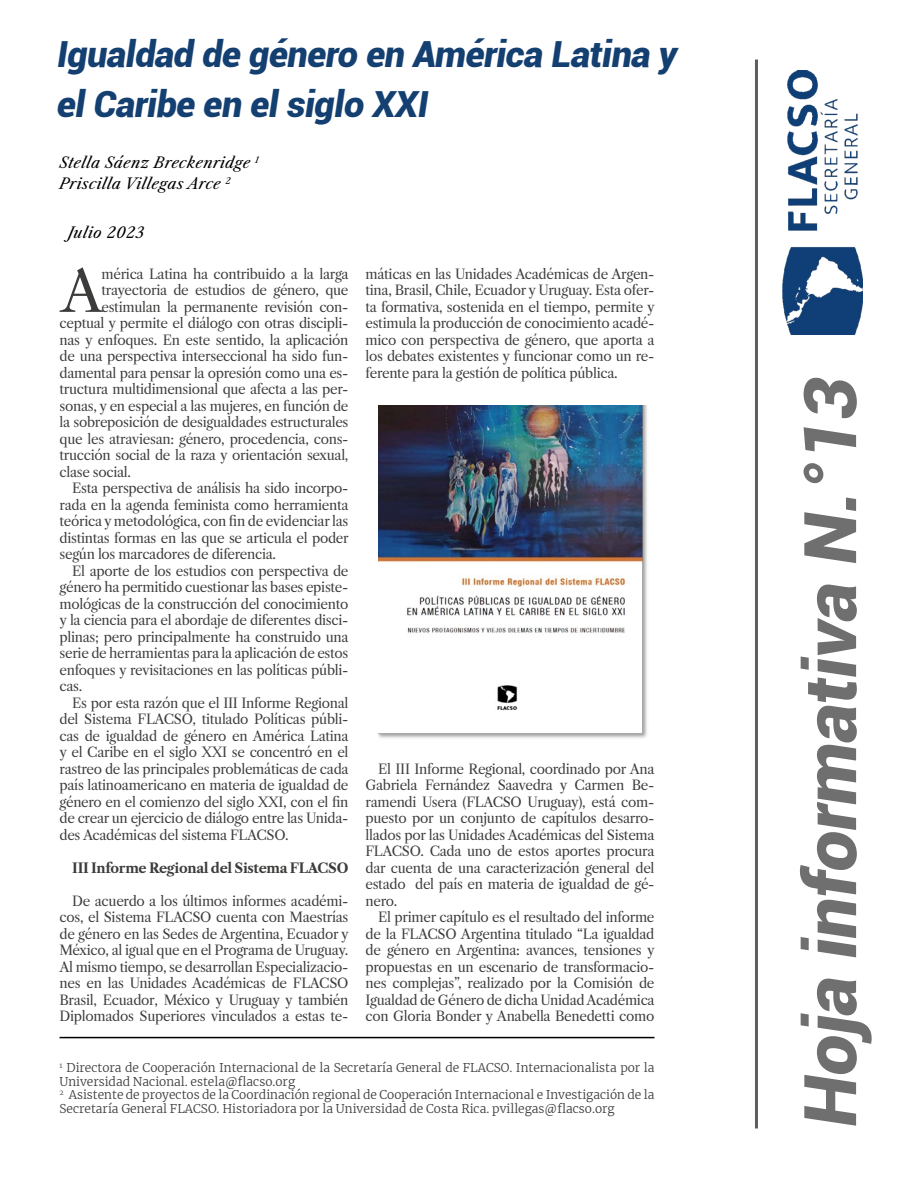
<style>
.page{position:relative;width:918px;height:1188px;background:#fff}
.page>*{position:absolute;margin:0;border:0;box-sizing:border-box;transform-origin:0 0}
.t1{font:italic 900 72.75px "Roboto";color:#706f6f}
.t2{font:56.4px "Libre Caslon Text";color:#3c3c3b}
.t3{font:italic 900 36px/49.5px "Roboto";letter-spacing:-.01em;color:#143f71}
.t4{font:italic 15px/21px "Libre Caslon Text";letter-spacing:.02em;color:#000}
.t5{font:13.5px/16.5px "Libre Caslon Text";letter-spacing:-.025em;color:#3c3c3b;text-align:justify}
.t6{font:700 13.5px "Libre Caslon Text";letter-spacing:-.025em;color:#3c3c3b}
.t7{font:300 12px/13.5px "Merriweather";color:#3c3c3b}
</style>
<div class="page">
<hr style="left:755px;top:60px;width:3px;height:1068px;background:#5f5e5e">
<img style="left:782px;top:70px;width:80px;height:265px">
<img style="left:378px;top:406px;width:269px;height:332px">
<hr style="left:60px;top:1037px;width:594px;height:1px;background:#000">
<h3 class="t3" style="left:57px;top:28px;width:622px">Igualdad de género en América Latina y el Caribe en el siglo XXI</h3>
<p class="t4" style="left:60px;top:152px;width:201px">Stella Sáenz Breckenridge <sup>1<br></sup>Priscilla Villegas Arce <sup>2</sup></p>
<p class="t4" style="left:68px;top:222px;width:78px">Julio 2023</p>
<h2 class="t2" style="left:61px;top:257px;width:43px">A</h2>
<p class="t5" style="left:102px;top:266px;width:249px">mérica Latina ha contribuido a la larga</p>
<p class="t5" style="left:366px;top:266px;width:291px">máticas en las Unidades Académicas de Argen&shy;tina, Brasil, Chile, Ecuador y Uruguay. Esta ofer&shy;ta formativa, sostenida en el tiempo, permite y estimula la producción de conocimiento acadé&shy;mico con perspectiva de género, que aporta a los debates existentes y funcionar como un re&shy;ferente para la gestión de política pública.</p>
<p class="t5" style="left:102px;top:282px;width:249px">trayectoria de estudios de género, que</p>
<p class="t5" style="left:102px;top:299px;width:248px">estimulan la permanente revisión con-</p>
<p class="t5" style="left:60px;top:315px;width:290px">ceptual y permite el diálogo con otras discipli-</p>
<p class="t5" style="left:60px;top:332px;width:290px">nas y enfoques. En este sentido, la aplicación</p>
<p class="t5" style="left:60px;top:348px;width:290px">de una perspectiva interseccional ha sido fun-</p>
<p class="t5" style="left:60px;top:365px;width:290px">damental para pensar la opresión como una es-</p>
<p class="t5" style="left:60px;top:381px;width:290px">tructura multidimensional que afecta a las per-</p>
<p class="t5" style="left:60px;top:398px;width:290px">sonas, y en especial a las mujeres, en función de</p>
<p class="t5" style="left:60px;top:414px;width:290px">la sobreposición de desigualdades estructurales</p>
<p class="t5" style="left:60px;top:431px;width:290px">que les atraviesan: género, procedencia, cons-</p>
<p class="t5" style="left:60px;top:447px;width:290px">trucción social de la raza y orientación sexual,</p>
<p class="t5" style="left:60px;top:464px;width:73px">clase social.</p>
<p class="t5" style="left:72px;top:480px;width:278px">Esta perspectiva de análisis ha sido incorpo-</p>
<p class="t5" style="left:60px;top:497px;width:291px">rada en la agenda feminista como herramienta</p>
<p class="t5" style="left:60px;top:513px;width:290px">teórica y metodológica, con fin de evidenciar las</p>
<p class="t5" style="left:60px;top:530px;width:291px">distintas formas en las que se articula el poder</p>
<p class="t5" style="left:60px;top:546px;width:218px">según los marcadores de diferencia.</p>
<p class="t5" style="left:72px;top:563px;width:278px">El aporte de los estudios con perspectiva de</p>
<p class="t5" style="left:60px;top:579px;width:290px">género ha permitido cuestionar las bases episte-</p>
<p class="t5" style="left:60px;top:596px;width:290px">mológicas de la construcción del conocimiento</p>
<p class="t5" style="left:60px;top:612px;width:290px">y la ciencia para el abordaje de diferentes disci-</p>
<p class="t5" style="left:60px;top:629px;width:291px">plinas; pero principalmente ha construido una</p>
<p class="t5" style="left:60px;top:645px;width:290px">serie de herramientas para la aplicación de estos</p>
<p class="t5" style="left:60px;top:662px;width:290px">enfoques y revisitaciones en las políticas públi-</p>
<p class="t5" style="left:60px;top:678px;width:24px">cas.</p>
<p class="t5" style="left:72px;top:695px;width:278px">Es por esta razón que el III Informe Regional</p>
<p class="t5" style="left:60px;top:711px;width:290px">del Sistema FLACSO, titulado Políticas públi-</p>
<p class="t5" style="left:60px;top:728px;width:291px">cas de igualdad de género en América Latina</p>
<p class="t5" style="left:60px;top:744px;width:290px">y el Caribe en el siglo XXI se concentró en el</p>
<p class="t5" style="left:60px;top:761px;width:291px">rastreo de las principales problemáticas de cada</p>
<p class="t5" style="left:60px;top:777px;width:290px">país latinoamericano en materia de igualdad de</p>
<p class="t5" style="left:60px;top:794px;width:290px">género en el comienzo del siglo XXI, con el fin</p>
<p class="t5" style="left:60px;top:810px;width:290px">de crear un ejercicio de diálogo entre las Unida-</p>
<p class="t5" style="left:60px;top:827px;width:231px">des Académicas del sistema FLACSO.</p>
<p class="t6" style="left:72px;top:860px;width:278px">III Informe Regional del Sistema FLACSO</p>
<p class="t5" style="left:60px;top:893px;width:291px;text-indent:13px">De acuerdo a los últimos informes académi&shy;cos, el Sistema FLACSO cuenta con Maestrías de género en las Sedes de Argentina, Ecuador y México, al igual que en el Programa de Uruguay.<br>Al mismo tiempo, se desarrollan Especializacio&shy;nes en las Unidades Académicas de FLACSO Brasil, Ecuador, México y Uruguay y también Diplomados Superiores vinculados a estas te-</p>
<p class="t5" style="left:366px;top:761px;width:291px;text-indent:13px">El III Informe Regional, coordinado por Ana Gabriela Fernández Saavedra y Carmen Be&shy;ramendi Usera (FLACSO Uruguay), está com&shy;puesto por un conjunto de capítulos desarro&shy;llados por las Unidades Académicas del Sistema FLACSO. Cada uno de estos aportes procura dar cuenta de una caracterización general del estado del país en materia de igualdad de gé&shy;nero.</p>
<p class="t5" style="left:366px;top:909px;width:291px;text-indent:13px">El primer capítulo es el resultado del informe de la FLACSO Argentina titulado “La igualdad de género en Argentina: avances, tensiones y propuestas en un escenario de transformacio&shy;nes complejas”, realizado por la Comisión de Igualdad de Género de dicha Unidad Académica con Gloria Bonder y Anabella Benedetti como</p>
<p class="t7" style="left:60px;top:1061px;width:596px"><sup>1</sup> Directora de Cooperación Internacional de la Secretaría General de FLACSO. Internacionalista por la Universidad Nacional. estela@flacso.org<br><sup>2</sup> Asistente de proyectos de la Coordinación regional de Cooperación Internacional e Investigación de la Secretaría General FLACSO. Historiadora por la Universidad de Costa Rica. pvillegas@flacso.org</p>
<h1 class="t1" style="left:779px;top:1127px;width:752px;rotate:-90deg">Hoja informativa N.°13</h1>
</div>
